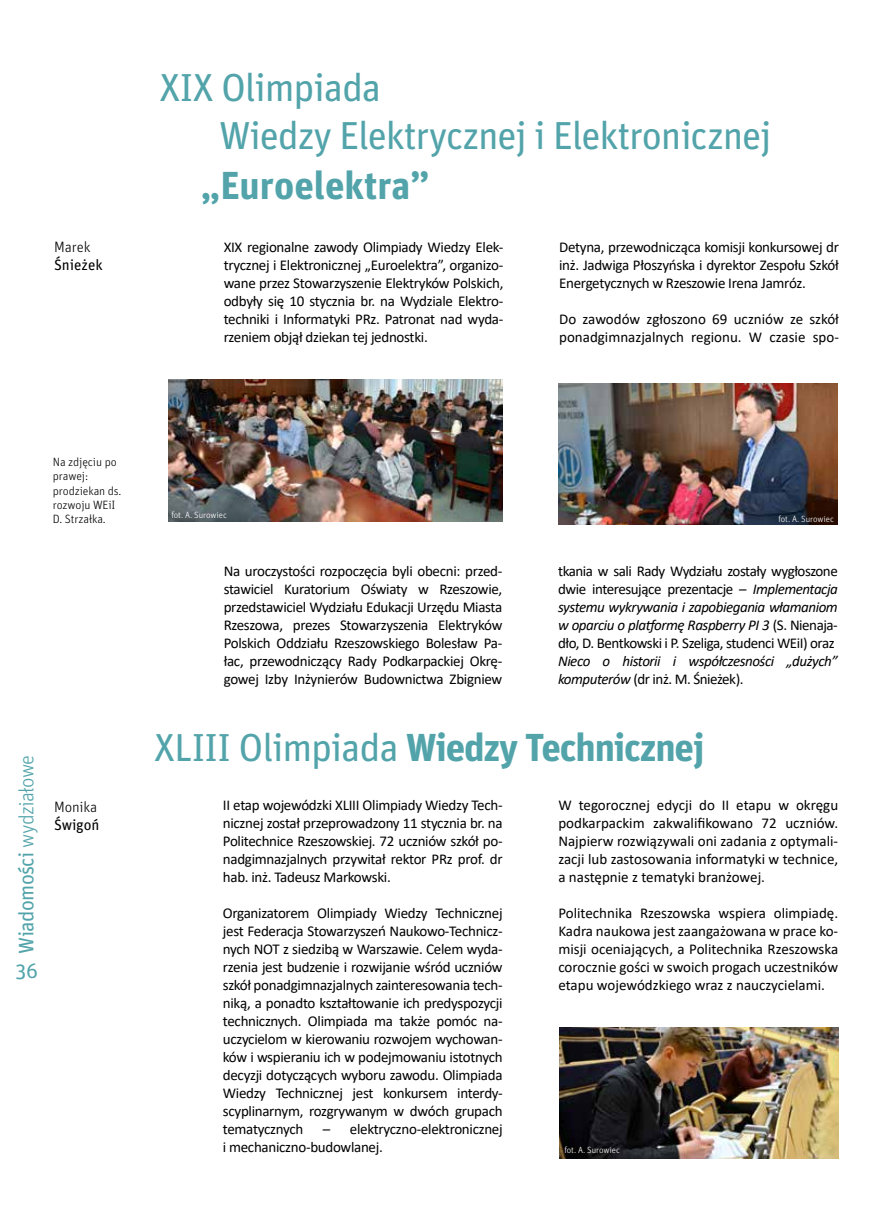
<style>
.page{position:relative;width:893px;height:1212px;background:#fff}
.page>*{position:absolute;margin:0;border:0;box-sizing:border-box;transform-origin:0 0}
.t1{font:39px/48px "Unit Pro";letter-spacing:-.03em;color:#52a4aa}
.t2{font:700 39px "Unit Pro";letter-spacing:-.03em;color:#52a4aa}
.t3{font:700 39px "Unit Pro";color:#52a4aa}
.t4{font:21px "Unit Pro";letter-spacing:-.03em;color:#52a4aa}
.t5{font:15px/18px "Calibri";letter-spacing:-.02em;color:#000;text-align:justify}
.t6{font:15px/18px "Calibri";color:#000}
.t7{font:italic 15px/18px "Calibri";letter-spacing:-.03em;color:#000}
.t8{font:15px "Unit Pro";color:#000}
.t9{font:300 15px "Unit Pro";letter-spacing:-.01em;color:#000}
.t10{font:300 12px/14.4px "Unit Pro";letter-spacing:-.01em;color:#000}
.t11{font:300 9px "Unit Pro";letter-spacing:-.01em;color:#fff}
.s1{font-weight:300}
.s2{font-style:italic}
.s3{font-style:normal}
.s4{font-weight:400}
</style>
<div class="page">
<img style="left:168px;top:380px;width:334px;height:142px">
<img style="left:558px;top:383px;width:280px;height:142px">
<img style="left:559px;top:1027px;width:280px;height:131px">
<p class="t9" style="left:54px;top:238px;width:38px">Marek</p>
<p class="t8" style="left:54px;top:255px;width:50px">Śnieżek</p>
<h1 class="t1" style="left:219px;top:63px;width:554px;text-indent:-60px">XIX Olimpiada<br>Wiedzy Elektrycznej i Elektronicznej</h1>
<h1 class="t3" style="left:201px;top:160px;width:230px">„Euroelektra”</h1>
<p class="t5" style="left:224px;top:238px;width:281px">XIX regionalne zawody Olimpiady Wiedzy Elek&shy;trycznej i Elektronicznej „Euroelektra”, organizo&shy;wane przez Stowarzyszenie Elektryków Polskich, odbyły się 10 stycznia br. na Wydziale Elektro&shy;techniki i Informatyki PRz. Patronat nad wyda&shy;rzeniem objął dziekan tej jednostki.</p>
<p class="t5" style="left:559px;top:238px;width:281px">Detyna, przewodnicząca komisji konkursowej dr inż. Jadwiga Płoszyńska i dyrektor Zespołu Szkół Energetycznych w Rzeszowie Irena Jamróz.</p>
<p class="t6" style="left:559px;top:310px;width:281px">Do zawodów zgłoszono 69 uczniów ze szkół ponadgimnazjalnych regionu. W czasie spo-</p>
<p class="t10" style="left:53px;top:454px;width:70px">Na zdjęciu po prawej: prodziekan ds. rozwoju WEiI<br>D. Strzałka.</p>
<h2 class="t4" style="left:13px;top:954px;width:200px;rotate:-90deg">Wiadomości <span class="s1">wydziałowe</span></h2>
<h2 class="t4" style="left:16px;top:957px;width:24px">36</h2>
<p class="t9" style="left:54px;top:798px;width:44px">Monika</p>
<p class="t8" style="left:54px;top:816px;width:47px">Świgoń</p>
<p class="t11" style="left:171px;top:509px;width:57px">fot. A. Surowiec</p>
<p class="t11" style="left:778px;top:514px;width:57px">fot. A. Surowiec</p>
<p class="t5" style="left:224px;top:562px;width:280px">Na uroczystości rozpoczęcia byli obecni: przed&shy;stawiciel Kuratorium Oświaty w Rzeszowie, przedstawiciel Wydziału Edukacji Urzędu Miasta Rzeszowa, prezes Stowarzyszenia Elektryków Polskich Oddziału Rzeszowskiego Bolesław Pa&shy;łac, przewodniczący Rady Podkarpackiej Okrę&shy;gowej Izby Inżynierów Budownictwa Zbigniew</p>
<p class="t5" style="left:558px;top:562px;width:281px">tkania w sali Rady Wydziału zostały wygłoszone dwie interesujące prezentacje – <span class="s2">Implementacja systemu wykrywania i zapobiegania włamaniom w oparciu o platformę Raspberry PI 3</span> (S. Nienaja&shy;dło, D. Bentkowski i P. Szeliga, studenci WEiI) oraz</p>
<p class="t7" style="left:558px;top:651px;width:281px">Nieco o historii i współczesności „dużych” komputerów <span class="s3">(dr inż. M. Śnieżek).</span></p>
<h1 class="t2" style="left:154px;top:722px;width:552px"><span class="s4">XLIII Olimpiada</span> Wiedzy Technicznej</h1>
<p class="t5" style="left:223px;top:796px;width:281px">II etap wojewódzki XLIII Olimpiady Wiedzy Tech&shy;nicznej został przeprowadzony 11 stycznia br. na Politechnice Rzeszowskiej. 72 uczniów szkół po&shy;nadgimnazjalnych przywitał rektor PRz prof. dr hab. inż. Tadeusz Markowski.</p>
<p class="t5" style="left:223px;top:904px;width:281px">Organizatorem Olimpiady Wiedzy Technicznej jest Federacja Stowarzyszeń Naukowo-Technicz&shy;nych NOT z siedzibą w Warszawie. Celem wyda&shy;rzenia jest budzenie i rozwijanie wśród uczniów szkół ponadgimnazjalnych zainteresowania tech&shy;niką, a ponadto kształtowanie ich predyspozycji technicznych. Olimpiada ma także pomóc na&shy;uczycielom w kierowaniu rozwojem wychowan&shy;ków i wspieraniu ich w podejmowaniu istotnych decyzji dotyczących wyboru zawodu. Olimpiada Wiedzy Technicznej jest konkursem interdy&shy;scyplinarnym, rozgrywanym w dwóch grupach tematycznych</p>
<p class="t5" style="left:223px;top:1120px;width:281px;text-indent:100px">– elektryczno-elektronicznej i mechaniczno-budowlanej.</p>
<p class="t5" style="left:558px;top:796px;width:281px">W tegorocznej edycji do II etapu w okręgu podkarpackim zakwalifikowano 72 uczniów.<br>Najpierw rozwiązywali oni zadania z optymali&shy;zacji lub zastosowania informatyki w technice, a następnie z tematyki branżowej.</p>
<p class="t5" style="left:558px;top:904px;width:281px">Politechnika Rzeszowska wspiera olimpiadę.<br>Kadra naukowa jest zaangażowana w prace ko&shy;misji oceniających, a Politechnika Rzeszowska corocznie gości w swoich progach uczestników etapu wojewódzkiego wraz z nauczycielami.</p>
<p class="t11" style="left:564px;top:1145px;width:57px">fot. A. Surowiec</p>
</div>
